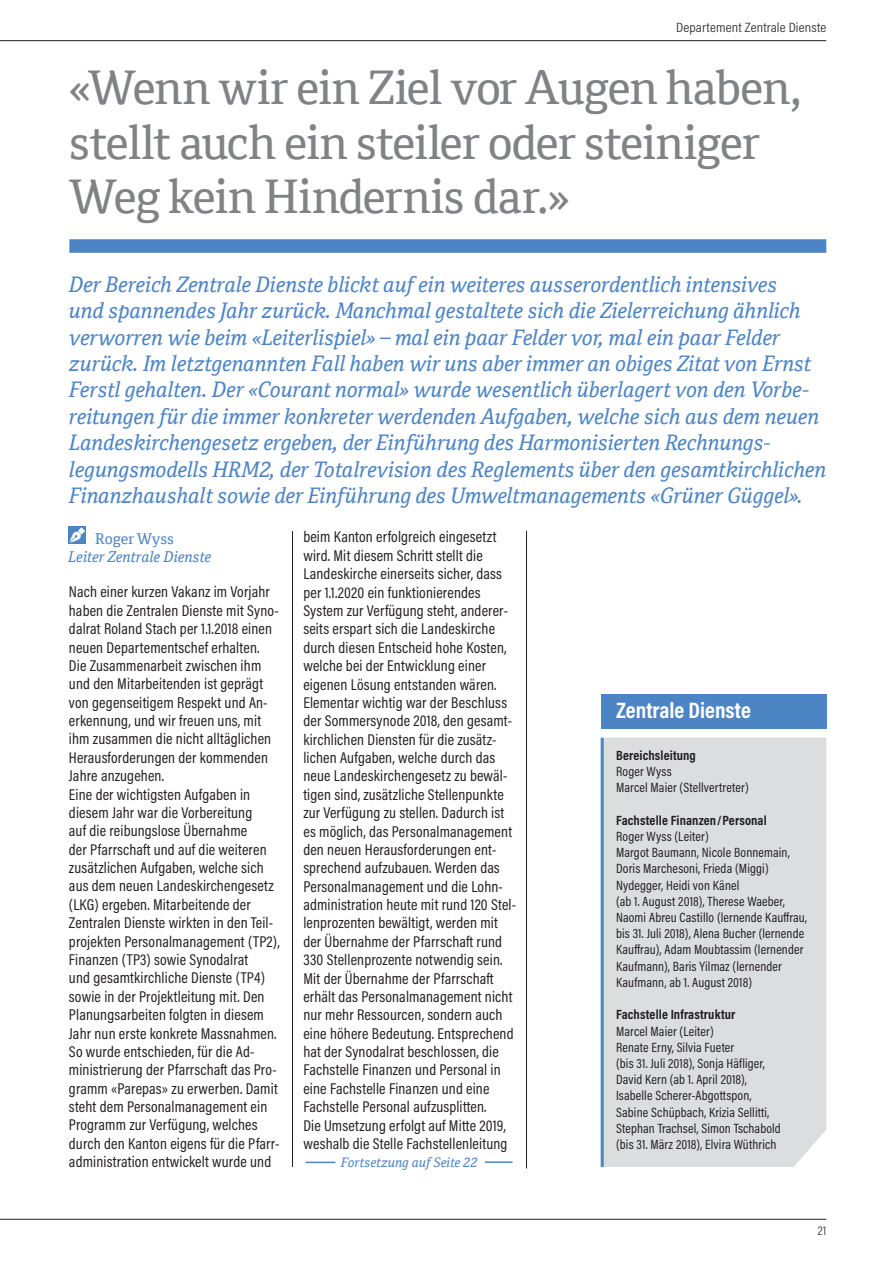
<style>
.page{position:relative;width:896px;height:1263px;background:#fff}
.page>*{position:absolute;margin:0;border:0;box-sizing:border-box;transform-origin:0 0}
.t1{font:46.5px/54px "Cordale";letter-spacing:-.02em;color:#808285}
.t2{font:700 22.5px "Acumin Pro Cond";color:#fff}
.t3{font:italic 21.45px/26.4px "Cordale";letter-spacing:-.005em;color:#4d84c4}
.t4{font:15.75px/18.3px "Acumin Pro Cond";letter-spacing:.01em;color:#231f20}
.t5{font:italic 15px "Cordale";letter-spacing:-.005em;color:#4d84c4}
.t6{font:15px "Cordale";letter-spacing:-.01em;color:#4d84c4}
.t7{font:13.5px/16.2px "Acumin Pro Cond";letter-spacing:.01em;color:#231f20}
.t8{font:700 13.5px "Acumin Pro Cond";letter-spacing:.01em;color:#231f20}
.t9{font:300 13.5px "Acumin Pro Cond";letter-spacing:.01em;color:#231f20;scale:1.1 1}
.t10{font:italic 13.2px "Cordale";color:#4d84c4}
.t11{font:300 12.75px "Acumin Pro Cond";color:#231f20}
</style>
<div class="page">
<hr style="left:0;top:1218px;width:826px;height:1px;background:#231f20">
<hr style="left:0;top:40px;width:826px;height:1px;background:#231f20">
<div style="left:603px;top:737px;width:223px;height:429px;background:#dcdddf"></div>
<div style="left:600px;top:694px;width:226px;height:35px;background:#4d84c4"></div>
<hr style="left:600px;top:737px;width:3px;height:429px;background:#4d84c4">
<div style="left:69px;top:239px;width:757px;height:14px;background:#4d84c4"></div>
<div style="left:68px;top:526px;width:17px;height:17px;background:#4d84c4"></div>
<svg style="left:69px;top:531px;width:12px;height:12px"></svg>
<svg style="left:78px;top:527px;width:7px;height:7px"></svg>
<hr style="left:292px;top:531px;width:1px;height:635px;background:#231f20">
<hr style="left:526px;top:530px;width:1px;height:638px;background:#231f20">
<hr style="left:305px;top:1161px;width:30px;height:1px;background:#4d84c4">
<svg style="left:485px;top:1161px;width:27px;height:1px"></svg>
<p class="t9" style="left:676px;top:23px;width:138px">Departement Zentrale Dienste</p>
<h1 class="t1" style="left:69px;top:61px;width:734px">«Wenn wir ein Ziel vor Augen haben, stellt auch ein steiler oder steiniger<br>Weg kein Hindernis dar.»</h1>
<p class="t3" style="left:69px;top:271px;width:759px">Der Bereich Zentrale Dienste blickt auf ein weiteres ausserordentlich intensives<br>und spannendes Jahr zurück. Manchmal gestaltete sich die Zielerreichung ähnlich verworren wie beim «Leiterlispiel» – mal ein paar Felder vor, mal ein paar Felder zurück. Im letztgenannten Fall haben wir uns aber immer an obiges Zitat von Ernst Ferstl gehalten. Der «Courant normal» wurde wesentlich überlagert von den Vorbe&shy;reitungen für die immer konkreter werdenden Aufgaben, welche sich aus dem neuen Landeskirchengesetz ergeben, der Einführung des Harmonisierten Rechnungs&shy;legungsmodells HRM2, der Totalrevision des Reglements über den gesamtkirchlichen Finanzhaushalt sowie der Einführung des Umweltmanagements «Grüner Güggel».</p>
<p class="t6" style="left:95px;top:529px;width:80px">Roger Wyss</p>
<p class="t5" style="left:68px;top:547px;width:144px">Leiter Zentrale Dienste</p>
<p class="t4" style="left:69px;top:584px;width:212px">Nach einer kurzen Vakanz im Vorjahr haben die Zentralen Dienste mit Syno&shy;dalrat Roland Stach per 1.1.2018 einen neuen Departementschef erhalten.<br>Die Zusammenarbeit zwischen ihm und den Mitarbeitenden ist geprägt von gegenseitigem Respekt und An&shy;erkennung, und wir freuen uns, mit ihm zusammen die nicht alltäglichen Herausforderungen der kommenden Jahre anzugehen.<br>Eine der wichtigsten Aufgaben in diesem Jahr war die Vorbereitung<br>auf die reibungslose Übernahme<br>der Pfarrschaft und auf die weiteren zusätzlichen Aufgaben, welche sich aus dem neuen Landeskirchengesetz (LKG) ergeben. Mitarbeitende der Zentralen Dienste wirkten in den Teil&shy;projekten Personalmanagement (TP2), Finanzen (TP3) sowie Synodalrat<br>und gesamtkirchliche Dienste (TP4) sowie in der Projektleitung mit. Den Planungsarbeiten folgten in diesem Jahr nun erste konkrete Massnahmen.<br>So wurde entschieden, für die Ad&shy;ministrierung der Pfarrschaft das Pro&shy;gramm «Parepas» zu erwerben. Damit steht dem Personalmanagement ein Programm zur Verfügung, welches durch den Kanton eigens für die Pfarr&shy;administration entwickelt wurde und</p>
<p class="t4" style="left:303px;top:529px;width:214px">beim Kanton erfolgreich eingesetzt wird. Mit diesem Schritt stellt die Landeskirche einerseits sicher, dass per 1.1.2020 ein funktionierendes System zur Verfügung steht, anderer&shy;seits erspart sich die Landeskirche durch diesen Entscheid hohe Kosten, welche bei der Entwicklung einer eigenen Lösung entstanden wären.<br>Elementar wichtig war der Beschluss der Sommersynode 2018, den gesamt&shy;kirchlichen Diensten für die zusätz&shy;lichen Aufgaben, welche durch das neue Landeskirchengesetz zu bewäl&shy;tigen sind, zusätzliche Stellenpunkte zur Verfügung zu stellen. Dadurch ist es möglich, das Personalmanagement den neuen Herausforderungen ent&shy;sprechend aufzubauen. Werden das Personalmanagement und die Lohn&shy;administration heute mit rund 120 Stel&shy;lenprozenten bewältigt, werden mit der Übernahme der Pfarrschaft rund 330 Stellenprozente notwendig sein.<br>Mit der Übernahme der Pfarrschaft erhält das Personalmanagement nicht nur mehr Ressourcen, sondern auch eine höhere Bedeutung. Entsprechend hat der Synodalrat beschlossen, die Fachstelle Finanzen und Personal in eine Fachstelle Finanzen und eine Fachstelle Personal aufzusplitten.<br>Die Umsetzung erfolgt auf Mitte 2019, weshalb die Stelle Fachstellenleitung</p>
<p class="t10" style="left:341px;top:1154px;width:138px">Fortsetzung auf Seite 22</p>
<h2 class="t2" style="left:616px;top:702px;width:136px">Zentrale Dienste</h2>
<p class="t8" style="left:616px;top:750px;width:81px">Bereichsleitung</p>
<p class="t7" style="left:616px;top:764px;width:134px">Roger Wyss<br>Marcel Maier (Stellvertreter)</p>
<p class="t8" style="left:616px;top:815px;width:152px">Fachstelle Finanzen/Personal</p>
<p class="t7" style="left:616px;top:829px;width:192px">Roger Wyss (Leiter)<br>Margot Baumann, Nicole Bonnemain, Doris Marchesoni, Frieda (Miggi)<br>Nydegger, Heidi von Känel<br>(ab 1. August 2018), Therese Waeber, Naomi Abreu Castillo (lernende Kauffrau, bis 31. Juli 2018), Alena Bucher (lernende Kauffrau), Adam Moubtassim (lernender Kaufmann), Baris Yilmaz (lernender Kaufmann, ab 1. August 2018)</p>
<p class="t8" style="left:616px;top:1009px;width:121px">Fachstelle Infrastruktur</p>
<p class="t7" style="left:616px;top:1023px;width:166px">Marcel Maier (Leiter)<br>Renate Erny, Silvia Fueter<br>(bis 31. Juli 2018), Sonja Häfliger,<br>David Kern (ab 1. April 2018),<br>Isabelle Scherer-Abgottspon,<br>Sabine Schüpbach, Krizia Sellitti,<br>Stephan Trachsel, Simon Tschabold (bis 31. März 2018), Elvira Wüthrich</p>
<p class="t11" style="left:817px;top:1225px;width:10px">21</p>
</div>
